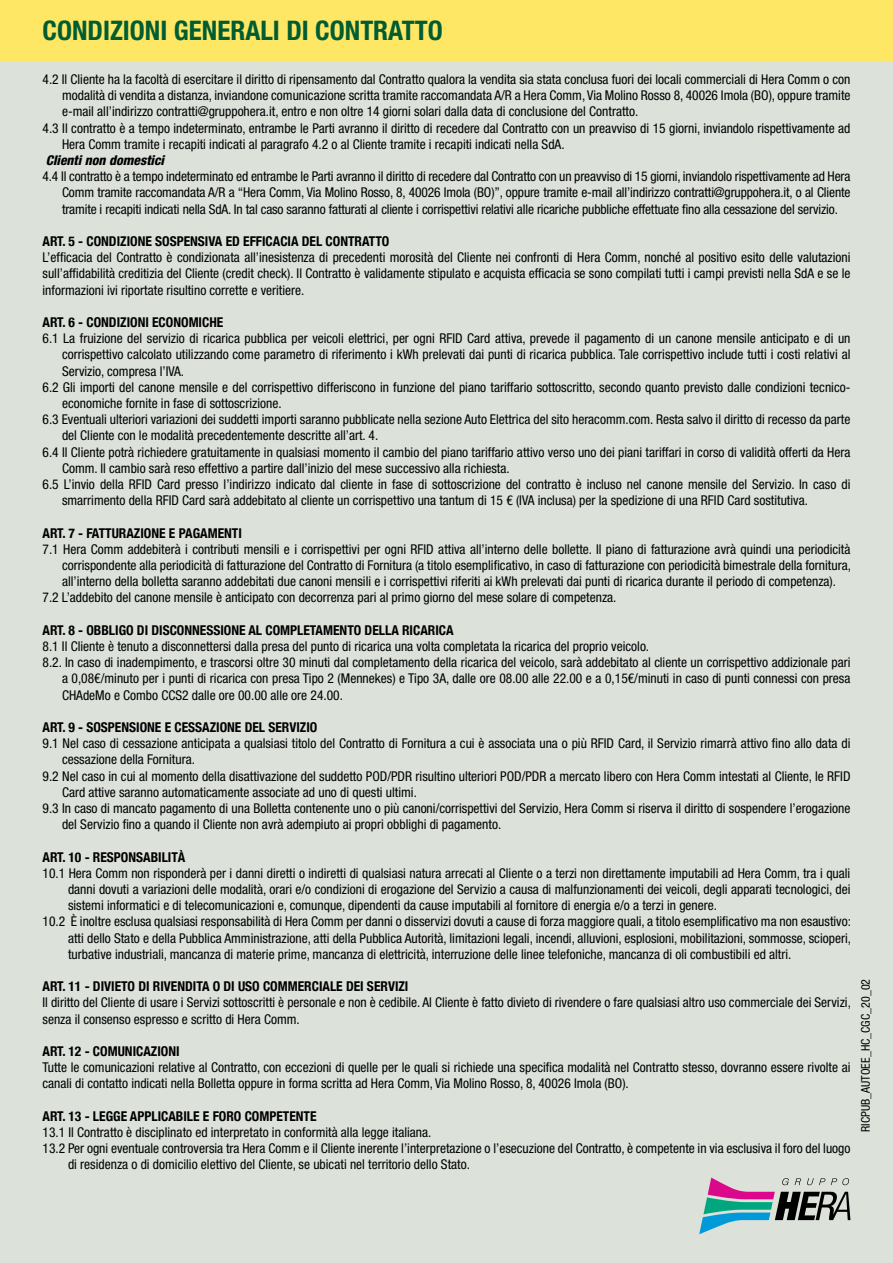
<style>
.page{position:relative;width:893px;height:1263px;background:#dce1da}
.page>*{position:absolute;margin:0;border:0;box-sizing:border-box;transform-origin:0 0}
.t1{font:700 condensed 27px "Helvetica Neue LT Std";color:#005c31}
.t2{font:condensed 13.5px/16.2px "Helvetica Neue LT Std";color:#000;text-align:justify}
.t3{font:700 condensed 13.5px "Helvetica Neue";color:#000}
.t4{font:italic 800 condensed 13.5px "Helvetica Neue LT Std";color:#000}
.t5{font:condensed 12px "Helvetica Neue LT Std";color:#000}
</style>
<div class="page">
<svg style="left:699px;top:1177px;width:151px;height:57px"></svg>
<div style="left:0;top:0;width:893px;height:61px;background:#ffe766"></div>
<h1 class="t1" style="left:43px;top:14px;width:402px">CONDIZIONI GENERALI DI CONTRATTO</h1>
<p class="t2" style="left:43px;top:71px;width:809px">4.2 Il Cliente ha la facoltà di esercitare il diritto di ripensamento dal Contratto qualora la vendita sia stata conclusa fuori dei locali commerciali di Hera Comm o con</p>
<p class="t2" style="left:62px;top:87px;width:790px">modalità di vendita a distanza, inviandone comunicazione scritta tramite raccomandata A/R a Hera Comm, Via Molino Rosso 8, 40026 Imola (BO), oppure tramite</p>
<p class="t2" style="left:62px;top:103px;width:578px">e-mail all’indirizzo contratti@gruppohera.it, entro e non oltre 14 giorni solari dalla data di conclusione del Contratto.</p>
<p class="t2" style="left:43px;top:120px;width:809px">4.3 Il contratto è a tempo indeterminato, entrambe le Parti avranno il diritto di recedere dal Contratto con un preavviso di 15 giorni, inviandolo rispettivamente ad</p>
<p class="t2" style="left:62px;top:136px;width:504px">Hera Comm tramite i recapiti indicati al paragrafo 4.2 o al Cliente tramite i recapiti indicati nella SdA.</p>
<p class="t4" style="left:46px;top:152px;width:120px">Clienti non domestici</p>
<p class="t2" style="left:62px;top:168px;width:790px;text-indent:-19px">4.4 Il contratto è a tempo indeterminato ed entrambe le Parti avranno il diritto di recedere dal Contratto con un preavviso di 15 giorni, inviandolo rispettivamente ad Hera Comm tramite raccomandata A/R a “Hera Comm, Via Molino Rosso, 8, 40026 Imola (BO)”, oppure tramite e-mail all’indirizzo contratti@gruppohera.it, o al Cliente tramite i recapiti indicati nella SdA. In tal caso saranno fatturati al cliente i corrispettivi relativi alle ricariche pubbliche effettuate fino alla cessazione del servizio.</p>
<p class="t3" style="left:43px;top:230px;width:348px">ART. 5 - CONDIZIONE SOSPENSIVA ED EFFICACIA DEL CONTRATTO</p>
<p class="t2" style="left:43px;top:249px;width:809px">L’efficacia del Contratto è condizionata all’inesistenza di precedenti morosità del Cliente nei confronti di Hera Comm, nonché al positivo esito delle valutazioni sull’affidabilità creditizia del Cliente (credit check). Il Contratto è validamente stipulato e acquista efficacia se sono compilati tutti i campi previsti nella SdA e se le informazioni ivi riportate risultino corrette e veritiere.</p>
<p class="t3" style="left:43px;top:311px;width:182px">ART. 6 - CONDIZIONI ECONOMICHE</p>
<p class="t2" style="left:43px;top:330px;width:809px">6.1 La fruizione del servizio di ricarica pubblica per veicoli elettrici, per ogni RFID Card attiva, prevede il pagamento di un canone mensile anticipato e di un</p>
<p class="t2" style="left:62px;top:346px;width:790px">corrispettivo calcolato utilizzando come parametro di riferimento i kWh prelevati dai punti di ricarica pubblica. Tale corrispettivo include tutti i costi relativi al</p>
<p class="t2" style="left:62px;top:363px;width:124px">Servizio, compresa l’IVA.</p>
<p class="t2" style="left:43px;top:379px;width:809px">6.2 Gli importi del canone mensile e del corrispettivo differiscono in funzione del piano tariffario sottoscritto, secondo quanto previsto dalle condizioni tecnico-</p>
<p class="t2" style="left:62px;top:395px;width:221px">economiche fornite in fase di sottoscrizione.</p>
<p class="t2" style="left:43px;top:411px;width:809px">6.3 Eventuali ulteriori variazioni dei suddetti importi saranno pubblicate nella sezione Auto Elettrica del sito heracomm.com. Resta salvo il diritto di recesso da parte</p>
<p class="t2" style="left:62px;top:427px;width:318px">del Cliente con le modalità precedentemente descritte all’art. 4.</p>
<p class="t2" style="left:43px;top:444px;width:809px">6.4 Il Cliente potrà richiedere gratuitamente in qualsiasi momento il cambio del piano tariffario attivo verso uno dei piani tariffari in corso di validità offerti da Hera</p>
<p class="t2" style="left:62px;top:460px;width:449px">Comm. Il cambio sarà reso effettivo a partire dall’inizio del mese successivo alla richiesta.</p>
<p class="t2" style="left:43px;top:476px;width:809px">6.5 L’invio della RFID Card presso l’indirizzo indicato dal cliente in fase di sottoscrizione del contratto è incluso nel canone mensile del Servizio. In caso di</p>
<p class="t2" style="left:62px;top:492px;width:747px">smarrimento della RFID Card sarà addebitato al cliente un corrispettivo una tantum di 15 € (IVA inclusa) per la spedizione di una RFID Card sostitutiva.</p>
<p class="t3" style="left:43px;top:521px;width:201px">ART. 7 - FATTURAZIONE E PAGAMENTI</p>
<p class="t2" style="left:43px;top:541px;width:809px">7.1 Hera Comm addebiterà i contributi mensili e i corrispettivi per ogni RFID attiva all’interno delle bollette. Il piano di fatturazione avrà quindi una periodicità</p>
<p class="t2" style="left:62px;top:557px;width:790px">corrispondente alla periodicità di fatturazione del Contratto di Fornitura (a titolo esemplificativo, in caso di fatturazione con periodicità bimestrale della fornitura,</p>
<p class="t2" style="left:62px;top:573px;width:776px">all’interno della bolletta saranno addebitati due canoni mensili e i corrispettivi riferiti ai kWh prelevati dai punti di ricarica durante il periodo di competenza).</p>
<p class="t2" style="left:43px;top:589px;width:575px">7.2 L’addebito del canone mensile è anticipato con decorrenza pari al primo giorno del mese solare di competenza.</p>
<p class="t3" style="left:43px;top:619px;width:413px">ART. 8 - OBBLIGO DI DISCONNESSIONE AL COMPLETAMENTO DELLA RICARICA</p>
<p class="t2" style="left:43px;top:638px;width:608px">8.1 Il Cliente è tenuto a disconnettersi dalla presa del punto di ricarica una volta completata la ricarica del proprio veicolo.</p>
<p class="t2" style="left:43px;top:654px;width:809px">8.2. In caso di inadempimento, e trascorsi oltre 30 minuti dal completamento della ricarica del veicolo, sarà addebitato al cliente un corrispettivo addizionale pari</p>
<p class="t2" style="left:62px;top:670px;width:790px">a 0,08€/minuto per i punti di ricarica con presa Tipo 2 (Mennekes) e Tipo 3A, dalle ore 08.00 alle 22.00 e a 0,15€/minuti in caso di punti connessi con presa</p>
<p class="t2" style="left:62px;top:687px;width:282px">CHAdeMo e Combo CCS2 dalle ore 00.00 alle ore 24.00.</p>
<p class="t3" style="left:43px;top:716px;width:276px">ART. 9 - SOSPENSIONE E CESSAZIONE DEL SERVIZIO</p>
<p class="t2" style="left:43px;top:735px;width:809px">9.1 Nel caso di cessazione anticipata a qualsiasi titolo del Contratto di Fornitura a cui è associata una o più RFID Card, il Servizio rimarrà attivo fino allo data di</p>
<p class="t2" style="left:62px;top:751px;width:134px">cessazione della Fornitura.</p>
<p class="t2" style="left:43px;top:768px;width:809px">9.2 Nel caso in cui al momento della disattivazione del suddetto POD/PDR risultino ulteriori POD/PDR a mercato libero con Hera Comm intestati al Cliente, le RFID</p>
<p class="t2" style="left:62px;top:784px;width:356px">Card attive saranno automaticamente associate ad uno di questi ultimi.</p>
<p class="t2" style="left:43px;top:800px;width:809px">9.3 In caso di mancato pagamento di una Bolletta contenente uno o più canoni/corrispettivi del Servizio, Hera Comm si riserva il diritto di sospendere l’erogazione</p>
<p class="t2" style="left:62px;top:816px;width:441px">del Servizio fino a quando il Cliente non avrà adempiuto ai propri obblighi di pagamento.</p>
<p class="t3" style="left:43px;top:845px;width:144px">ART. 10 - RESPONSABILITÀ</p>
<p class="t2" style="left:43px;top:865px;width:809px">10.1 Hera Comm non risponderà per i danni diretti o indiretti di qualsiasi natura arrecati al Cliente o a terzi non direttamente imputabili ad Hera Comm, tra i quali</p>
<p class="t2" style="left:68px;top:881px;width:784px">danni dovuti a variazioni delle modalità, orari e/o condizioni di erogazione del Servizio a causa di malfunzionamenti dei veicoli, degli apparati tecnologici, dei</p>
<p class="t2" style="left:68px;top:897px;width:650px">sistemi informatici e di telecomunicazioni e, comunque, dipendenti da cause imputabili al fornitore di energia e/o a terzi in genere.</p>
<p class="t2" style="left:43px;top:913px;width:810px">10.2 È inoltre esclusa qualsiasi responsabilità di Hera Comm per danni o disservizi dovuti a cause di forza maggiore quali, a titolo esemplificativo ma non esaustivo:</p>
<p class="t2" style="left:68px;top:930px;width:784px">atti dello Stato e della Pubblica Amministrazione, atti della Pubblica Autorità, limitazioni legali, incendi, alluvioni, esplosioni, mobilitazioni, sommosse, scioperi,</p>
<p class="t2" style="left:68px;top:946px;width:725px">turbative industriali, mancanza di materie prime, mancanza di elettricità, interruzione delle linee telefoniche, mancanza di oli combustibili ed altri.</p>
<p class="t3" style="left:43px;top:975px;width:367px">ART. 11 - DIVIETO DI RIVENDITA O DI USO COMMERCIALE DEI SERVIZI</p>
<p class="t2" style="left:43px;top:994px;width:810px">Il diritto del Cliente di usare i Servizi sottoscritti è personale e non è cedibile. Al Cliente è fatto divieto di rivendere o fare qualsiasi altro uso commerciale dei Servizi, senza il consenso espresso e scritto di Hera Comm.</p>
<p class="t3" style="left:43px;top:1040px;width:139px">ART. 12 - COMUNICAZIONI</p>
<p class="t2" style="left:43px;top:1059px;width:809px">Tutte le comunicazioni relative al Contratto, con eccezioni di quelle per le quali si richiede una specifica modalità nel Contratto stesso, dovranno essere rivolte ai canali di contatto indicati nella Bolletta oppure in forma scritta ad Hera Comm, Via Molino Rosso, 8, 40026 Imola (BO).</p>
<p class="t3" style="left:43px;top:1105px;width:276px">ART. 13 - LEGGE APPLICABILE E FORO COMPETENTE</p>
<p class="t2" style="left:43px;top:1124px;width:390px">13.1 Il Contratto è disciplinato ed interpretato in conformità alla legge italiana.</p>
<p class="t2" style="left:43px;top:1140px;width:809px">13.2 Per ogni eventuale controversia tra Hera Comm e il Cliente inerente l’interpretazione o l’esecuzione del Contratto, è competente in via esclusiva il foro del luogo</p>
<p class="t2" style="left:68px;top:1156px;width:403px">di residenza o di domicilio elettivo del Cliente, se ubicati nel territorio dello Stato.</p>
<p class="t5" style="left:859px;top:1132px;width:155px;rotate:-90deg">RICPUB_AUTOEE_HC_CGC_20_02</p>
</div>
